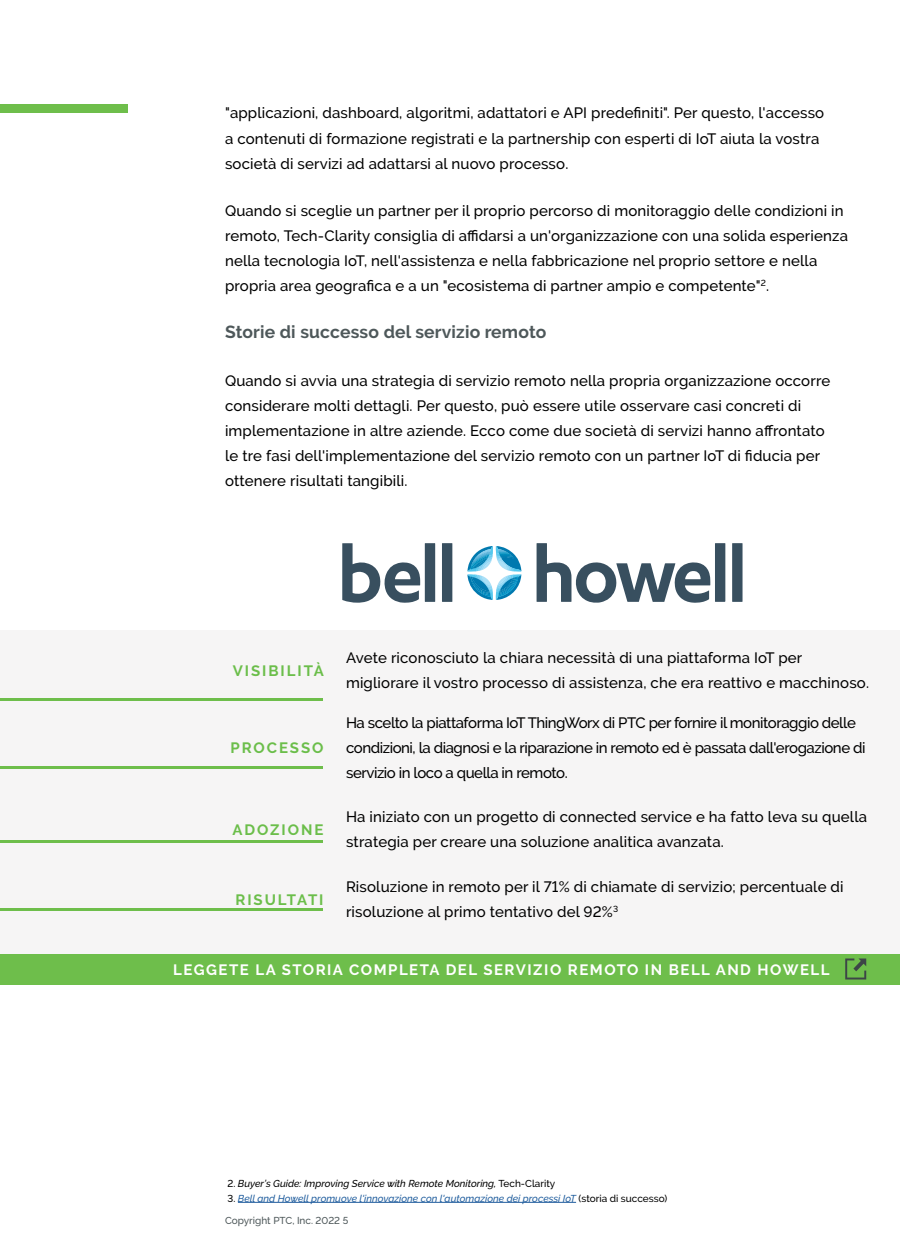
<style>
.page{position:relative;width:900px;height:1260px;background:#fff}
.page>*{position:absolute;margin:0;border:0;box-sizing:border-box;transform-origin:0 0}
.t1{font:700 17.5px "PTC Raleway";letter-spacing:.01em;color:#4e585a}
.t2{font:500 15px/25px "PTC Raleway";letter-spacing:.01em;color:#000}
.t3{font:500 15px/25px "PTC Raleway";letter-spacing:-.03em;color:#000}
.t4{font:700 15px "Raleway";letter-spacing:.1em;color:#fff}
.t5{font:700 15px "PTC Raleway";letter-spacing:.13em;color:#6bbe4a}
.t6{font:italic 500 10px "PTC Raleway";color:#215e9e}
.t7{font:italic 500 10px "PTC Raleway";color:#000}
.t8{font:500 10px "PTC Raleway";color:#4e585a}
.s1{font-style:normal}
.s2{font-style:normal;color:#000}
</style>
<div class="page">
<div style="left:0;top:104px;width:128px;height:8px;background:#6ebe4b"></div>
<hr style="left:238px;top:1202px;width:338px;height:1px;background:#215e9e">
<div style="left:0;top:630px;width:900px;height:355px;background:#f6f5f5"></div>
<hr style="left:0;top:698px;width:323px;height:2px;background:#6ebe4b">
<hr style="left:0;top:766px;width:323px;height:2px;background:#6ebe4b">
<hr style="left:0;top:840px;width:323px;height:2px;background:#6ebe4b">
<hr style="left:0;top:909px;width:323px;height:2px;background:#6ebe4b">
<svg style="left:342px;top:543px;width:401px;height:60px"></svg>
<div style="left:0;top:954px;width:900px;height:31px;background:#6ebe4b"></div>
<svg style="left:845px;top:959px;width:21px;height:21px"></svg>
<p class="t2" style="left:225px;top:101px;width:601px">"applicazioni, dashboard, algoritmi, adattatori e API predefiniti". Per questo, l'accesso a contenuti di formazione registrati e la partnership con esperti di IoT aiuta la vostra società di servizi ad adattarsi al nuovo processo.</p>
<p class="t2" style="left:225px;top:198px;width:625px">Quando si sceglie un partner per il proprio percorso di monitoraggio delle condizioni in remoto, Tech-Clarity consiglia di affidarsi a un'organizzazione con una solida esperienza nella tecnologia IoT, nell'assistenza e nella fabbricazione nel proprio settore e nella propria area geografica e a un "ecosistema di partner ampio e competente"<sup>2</sup>.</p>
<p class="t1" style="left:225px;top:322px;width:323px">Storie di successo del servizio remoto</p>
<p class="t2" style="left:225px;top:368px;width:607px">Quando si avvia una strategia di servizio remoto nella propria organizzazione occorre considerare molti dettagli. Per questo, può essere utile osservare casi concreti di implementazione in altre aziende. Ecco come due società di servizi hanno affrontato le tre fasi dell'implementazione del servizio remoto con un partner IoT di fiducia per ottenere risultati tangibili.</p>
<p class="t5" style="left:233px;top:662px;width:93px">VISIBILITÀ</p>
<p class="t2" style="left:346px;top:646px;width:525px">Avete riconosciuto la chiara necessità di una piattaforma IoT per migliorare il vostro processo di assistenza, che era reattivo e macchinoso.</p>
<p class="t5" style="left:230px;top:739px;width:95px">PROCESSO</p>
<p class="t5" style="left:233px;top:821px;width:92px">ADOZIONE</p>
<p class="t5" style="left:235px;top:891px;width:90px">RISULTATI</p>
<p class="t3" style="left:346px;top:710px;width:521px">Ha scelto la piattaforma IoT ThingWorx di PTC per fornire il monitoraggio delle condizioni, la diagnosi e la riparazione in remoto ed è passata dall'erogazione di servizio in loco a quella in remoto.</p>
<p class="t2" style="left:346px;top:805px;width:523px">Ha iniziato con un progetto di connected service e ha fatto leva su quella strategia per creare una soluzione analitica avanzata.</p>
<p class="t2" style="left:346px;top:874px;width:499px">Risoluzione in remoto per il 71% di chiamate di servizio; percentuale di risoluzione al primo tentativo del 92%<sup>3</sup></p>
<p class="t4" style="left:173px;top:961px;width:658px">LEGGETE LA STORIA COMPLETA DEL SERVIZIO REMOTO IN BELL AND HOWELL</p>
<p class="t7" style="left:228px;top:1177px;width:329px"><span class="s1">2.</span> Buyer’s Guide: Improving Service with Remote Monitoring, <span class="s1">Tech-Clarity</span></p>
<p class="t6" style="left:228px;top:1192px;width:441px"><span class="s2">3.</span> Bell and Howell promuove l'innovazione con l'automazione dei processi IoT <span class="s2">(storia di successo)</span></p>
<p class="t8" style="left:225px;top:1215px;width:125px">Copyright PTC, Inc. 2022 5</p>
</div>
